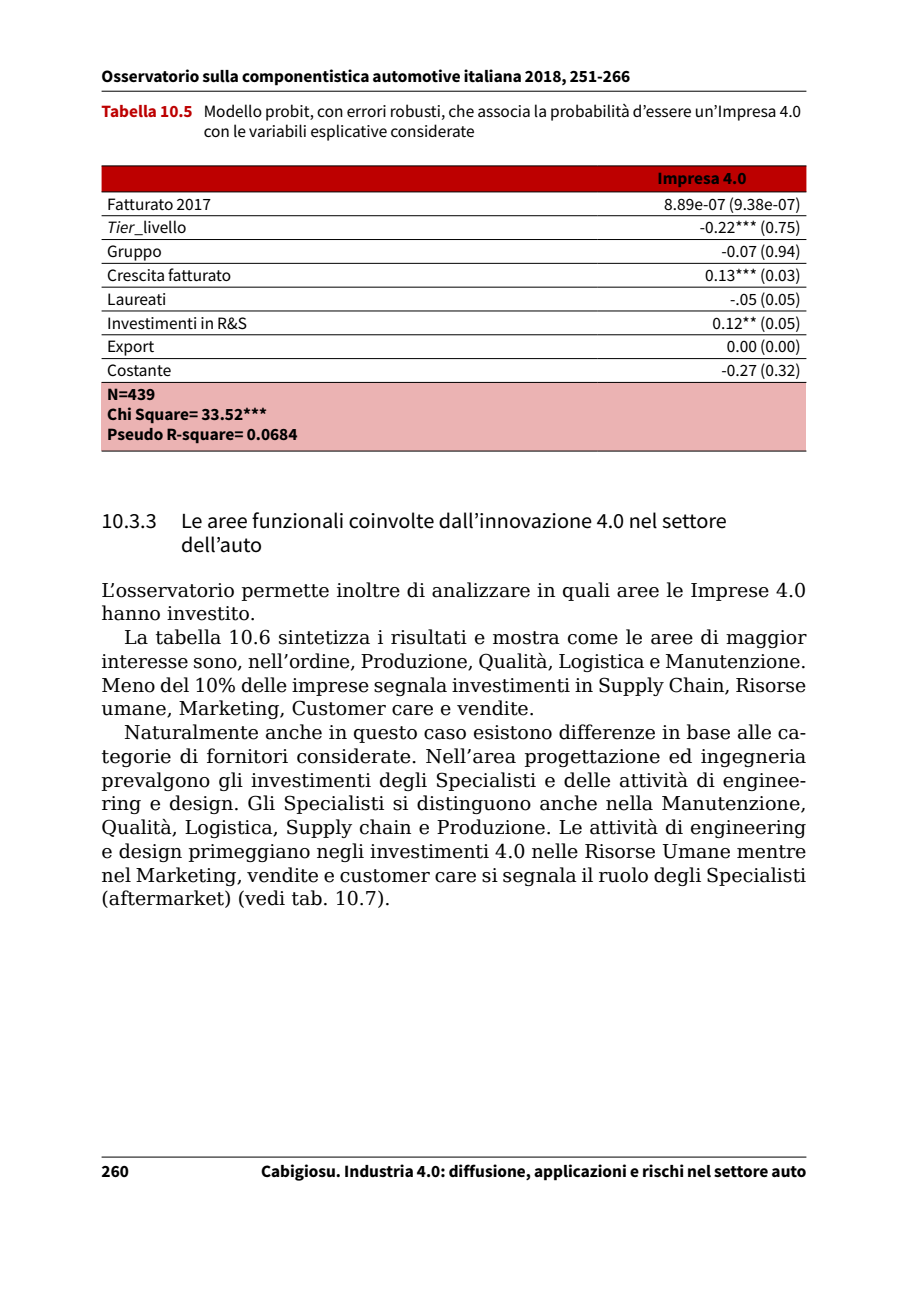
<style>
.page{position:relative;width:908px;height:1304px;background:#fff}
.page>*{position:absolute;margin:0;border:0;box-sizing:border-box;transform-origin:0 0}
.t1{font:21.6px/23.8px "Source Sans Pro";color:#000}
.t2{font:19px/23.8px "DejaVu Serif";color:#000;text-align:justify}
.t3{font:17.2px/35.2px "Source Sans Pro";color:#000}
.t4{font:700 17.2px/20px "Source Sans Pro";color:#000}
.s1{font-weight:700}
.s2{font-weight:700;color:#bd0000}
.s3{font-style:italic}
</style>
<div class="page">
<hr style="left:101px;top:1157px;width:705px;height:1px;background:#000">
<hr style="left:101px;top:91px;width:705px;height:1px;background:#000">
<div style="left:101px;top:167px;width:705px;height:24px;background:#bd0000"></div>
<div style="left:101px;top:382px;width:705px;height:69px;background:#ebb3b3"></div>
<hr style="left:101px;top:215px;width:496px;height:1px;background:#000">
<hr style="left:597px;top:215px;width:209px;height:1px;background:#000">
<hr style="left:101px;top:239px;width:496px;height:1px;background:#000">
<hr style="left:597px;top:239px;width:209px;height:1px;background:#000">
<hr style="left:101px;top:263px;width:496px;height:1px;background:#000">
<hr style="left:597px;top:263px;width:209px;height:1px;background:#000">
<hr style="left:101px;top:287px;width:496px;height:1px;background:#000">
<hr style="left:597px;top:287px;width:209px;height:1px;background:#000">
<hr style="left:101px;top:311px;width:496px;height:1px;background:#000">
<hr style="left:597px;top:311px;width:209px;height:1px;background:#000">
<hr style="left:101px;top:334px;width:496px;height:1px;background:#000">
<hr style="left:597px;top:334px;width:209px;height:1px;background:#000">
<hr style="left:101px;top:358px;width:496px;height:1px;background:#000">
<hr style="left:597px;top:358px;width:209px;height:1px;background:#000">
<hr style="left:101px;top:166px;width:496px;height:1px;background:#000">
<hr style="left:597px;top:166px;width:209px;height:1px;background:#000">
<hr style="left:101px;top:191px;width:496px;height:1px;background:#000">
<hr style="left:597px;top:191px;width:209px;height:1px;background:#000">
<hr style="left:101px;top:382px;width:496px;height:1px;background:#000">
<hr style="left:597px;top:382px;width:209px;height:1px;background:#000">
<hr style="left:101px;top:451px;width:496px;height:1px;background:#000">
<hr style="left:597px;top:451px;width:209px;height:1px;background:#000">
<p class="t3" style="left:101px;top:59px;width:700px"><span class="s1">Osservatorio sulla componentistica automotive italiana 2018, 251-266<br></span><span class="s2">Tabella 10.5</span> Modello probit, con errori robusti, che associa la probabilità d’essere un’Impresa 4.0</p>
<p class="t3" style="left:204px;top:114px;width:272px">con le variabili esplicative considerate</p>
<p class="t4" style="left:657px;top:168px;width:90px">Impresa 4.0</p>
<p class="t3" style="left:107px;top:186px;width:105px">Fatturato 2017</p>
<p class="t3" style="left:664px;top:186px;width:138px">8.89e-07 (9.38e-07)</p>
<p class="t3" style="left:107px;top:210px;width:81px"><span class="s3">Tier</span>_livello</p>
<p class="t3" style="left:699px;top:210px;width:102px">-0.22*** (0.75)</p>
<p class="t3" style="left:107px;top:234px;width:56px">Gruppo</p>
<p class="t3" style="left:721px;top:234px;width:81px">-0.07 (0.94)</p>
<p class="t3" style="left:107px;top:258px;width:125px">Crescita fatturato</p>
<p class="t3" style="left:705px;top:258px;width:97px">0.13*** (0.03)</p>
<p class="t3" style="left:107px;top:281px;width:61px">Laureati</p>
<p class="t3" style="left:729px;top:281px;width:72px">-.05 (0.05)</p>
<p class="t3" style="left:107px;top:305px;width:141px">Investimenti in R&amp;S</p>
<p class="t3" style="left:712px;top:305px;width:90px">0.12** (0.05)</p>
<p class="t3" style="left:107px;top:329px;width:49px">Export</p>
<p class="t3" style="left:726px;top:329px;width:75px">0.00 (0.00)</p>
<p class="t3" style="left:107px;top:353px;width:65px">Costante</p>
<p class="t3" style="left:721px;top:353px;width:81px">-0.27 (0.32)</p>
<p class="t4" style="left:107px;top:384px;width:192px">N=439<br>Chi Square= 33.52***<br>Pseudo R-square= 0.0684</p>
<p class="t1" style="left:181px;top:509px;width:547px;text-indent:-79px">10.3.3 Le aree funzionali coinvolte dall’innovazione 4.0 nel settore dell’auto</p>
<p class="t2" style="left:101px;top:578px;width:706px">L’osservatorio permette inoltre di analizzare in quali aree le Imprese 4.0 hanno investito.</p>
<p class="t2" style="left:101px;top:625px;width:706px;text-indent:23px">La tabella 10.6 sintetizza i risultati e mostra come le aree di maggior interesse sono, nell’ordine, Produzione, Qualità, Logistica e Manutenzione.<br>Meno del 10% delle imprese segnala investimenti in Supply Chain, Risorse umane, Marketing, Customer care e vendite.</p>
<p class="t2" style="left:101px;top:720px;width:706px;text-indent:23px">Naturalmente anche in questo caso esistono differenze in base alle ca&shy;tegorie di fornitori considerate. Nell’area progettazione ed ingegneria prevalgono gli investimenti degli Specialisti e delle attività di enginee&shy;ring e design. Gli Specialisti si distinguono anche nella Manutenzione, Qualità, Logistica, Supply chain e Produzione. Le attività di engineering e design primeggiano negli investimenti 4.0 nelle Risorse Umane mentre nel Marketing, vendite e customer care si segnala il ruolo degli Specialisti (aftermarket) (vedi tab. 10.7).</p>
<p class="t4" style="left:101px;top:1161px;width:29px">260</p>
<p class="t4" style="left:261px;top:1161px;width:546px">Cabigiosu. Industria 4.0: diffusione, applicazioni e rischi nel settore auto</p>
</div>
